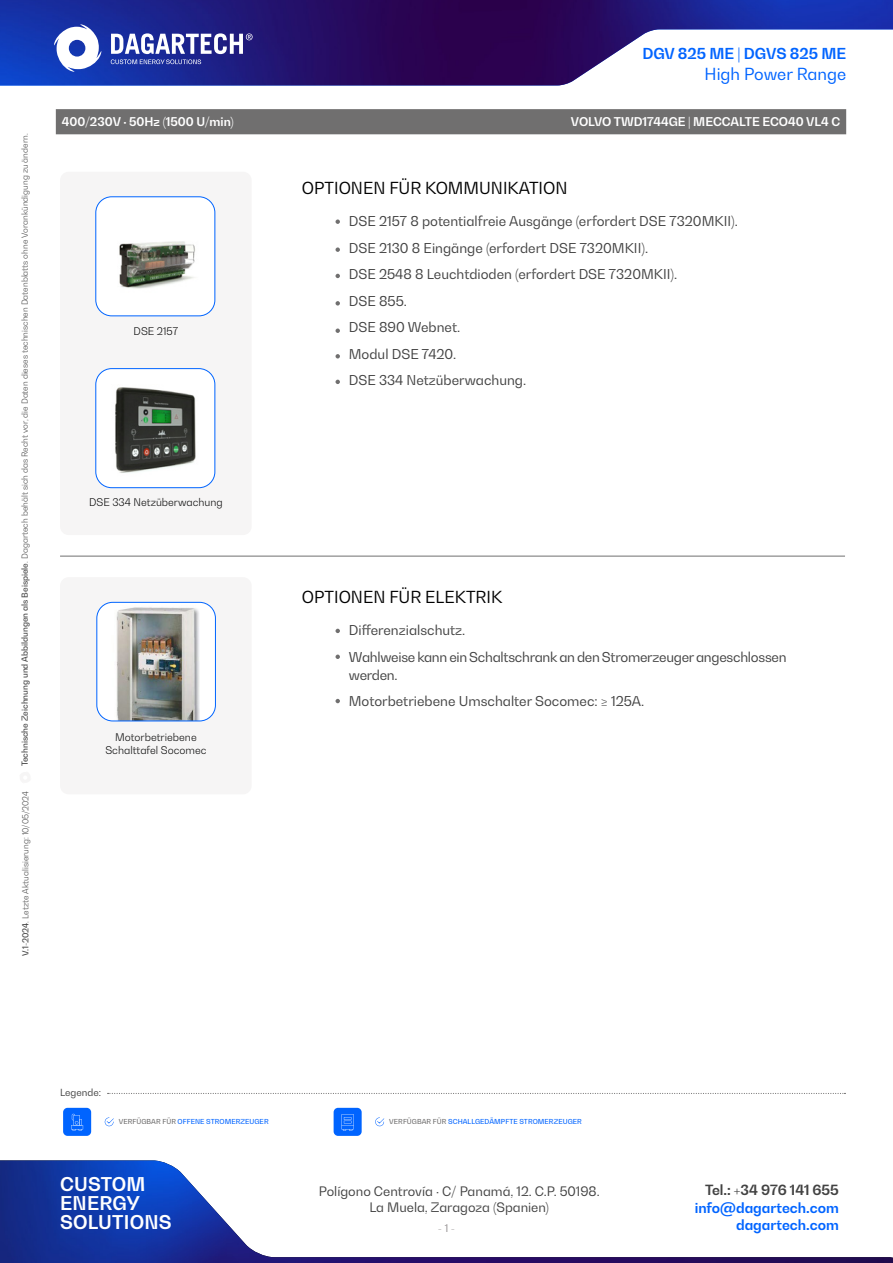
<style>
.page{position:relative;width:893px;height:1263px;background:#fff}
.page>*{position:absolute;margin:0;border:0;box-sizing:border-box;transform-origin:0 0}
.t1{font:700 18.75px/19.4px "Bw Gradual";letter-spacing:.01em;color:#fff}
.t2{font:16.5px "Bw Gradual";color:#000}
.t3{font:16.5px "Bw Gradual";color:#0064ff}
.t4{font:700 15px "Bw Gradual";color:#0064ff}
.t5{font:700 13.95px "Bw Gradual";color:#0064ff}
.t6{font:700 13.95px "Bw Gradual";color:#424242}
.t7{font:13.5px/26.5px "Bw Gradual";color:#424242}
.t8{font:13.5px/26.5px "Bw Gradual";letter-spacing:-.02em;color:#424242}
.t9{font:12.9px/16.2px "Bw Gradual";color:#424242;text-align:center}
.t10{font:700 12px "Bw Gradual";color:#fff}
.t11{font:300 10.5px/12.6px "Bw Gradual";color:#000;text-align:center}
.t12{font:10.5px "Bw Gradual";color:#949091}
.t13{font:9.75px "Bw Gradual";color:#424242}
.t14{font:300 8.25px "Bw Gradual";color:#424242}
.t15{font:500 6.75px "Bw Gradual";letter-spacing:.01em;color:#0064ff}
.s1{font-weight:500}
.s2{color:#706f6f}
</style>
<div class="page">
<img style="left:0;top:1160px;width:893px;height:103px">
<img style="left:0;top:0;width:893px;height:85px">
<svg style="left:111px;top:33px;width:142px;height:31px"></svg>
<svg style="left:54px;top:24px;width:47px;height:48px"></svg>
<div style="left:60px;top:577px;width:192px;height:217px;background:#f6f5f5;border-radius:9px"></div>
<svg style="left:335px;top:629px;width:5px;height:4px"></svg>
<svg style="left:335px;top:219px;width:5px;height:5px"></svg>
<svg style="left:335px;top:654px;width:5px;height:5px"></svg>
<svg style="left:335px;top:699px;width:5px;height:4px"></svg>
<svg style="left:335px;top:247px;width:5px;height:5px"></svg>
<svg style="left:335px;top:274px;width:5px;height:4px"></svg>
<svg style="left:335px;top:301px;width:5px;height:5px"></svg>
<svg style="left:335px;top:328px;width:5px;height:5px"></svg>
<svg style="left:335px;top:354px;width:5px;height:4px"></svg>
<svg style="left:335px;top:380px;width:5px;height:4px"></svg>
<hr style="left:60px;top:556px;width:785px;height:1px;background:#706f6f">
<svg style="left:108px;top:1093px;width:737px;height:1px"></svg>
<div style="left:60px;top:172px;width:192px;height:363px;background:#f6f5f5;border-radius:9px"></div>
<div style="left:96px;top:197px;width:119px;height:119px;background:#fff;border-radius:16px"></div>
<img style="left:96px;top:197px;width:119px;height:92px">
<div style="left:96px;top:197px;width:119px;height:119px;border:1px solid #0064ff;border-radius:16px"></div>
<div style="left:96px;top:369px;width:119px;height:119px;background:#fff;border-radius:16px"></div>
<img style="left:96px;top:369px;width:119px;height:113px">
<div style="left:96px;top:368px;width:119px;height:120px;border:1px solid #0064ff;border-radius:16px"></div>
<div style="left:97px;top:602px;width:118px;height:119px;background:#fff;border-radius:16px"></div>
<img style="left:116px;top:607px;width:84px;height:112px">
<div style="left:97px;top:602px;width:119px;height:119px;border:1px solid #0064ff;border-radius:16px"></div>
<div style="left:334px;top:1108px;width:28px;height:28px;background:#0064ff;border-radius:4px"></div>
<svg style="left:342px;top:1114px;width:12px;height:17px"></svg>
<svg style="left:375px;top:1117px;width:9px;height:9px"></svg>
<div style="left:63px;top:1108px;width:28px;height:28px;background:#0064ff;border-radius:4px"></div>
<svg style="left:105px;top:1117px;width:9px;height:9px"></svg>
<svg style="left:72px;top:1114px;width:10px;height:16px"></svg>
<div style="left:56px;top:109px;width:790px;height:25px;background:#706f6f"></div>
<p class="t14" style="left:19px;top:766px;width:634px;rotate:-90deg"><span class="s1">Technische Zeichnung und Abbildungen als Beispiele</span>. Dagartech behält sich das Recht vor, die Daten dieses technischen Datenblatts ohne Vorankündigung zu ändern.</p>
<p class="t14" style="left:20px;top:956px;width:167px;rotate:-90deg"><span class="s1">V.1-2024</span>. Letzte Aktualisierung: 10/05/2024</p>
<p class="t4" style="left:642px;top:44px;width:205px">DGV 825 ME | DGVS 825 ME</p>
<p class="t3" style="left:705px;top:63px;width:143px">High Power Range</p>
<p class="t10" style="left:62px;top:114px;width:173px">400/230V · 50Hz (1500 U/min)</p>
<p class="t10" style="left:571px;top:114px;width:271px">VOLVO TWD1744GE | MECCALTE ECO40 VL4 C</p>
<p class="t11" style="left:134px;top:325px;width:46px">DSE 2157</p>
<p class="t11" style="left:89px;top:496px;width:135px">DSE 334 Netzüberwachung</p>
<p class="t11" style="left:105px;top:730px;width:103px">Motorbetriebene<br>Schalttafel Socomec</p>
<p class="t2" style="left:302px;top:177px;width:267px">OPTIONEN FÜR KOMMUNIKATION</p>
<p class="t7" style="left:349px;top:208px;width:391px">DSE 2157 8 potentialfreie Ausgänge (erfordert DSE 7320MKII).<br>DSE 2130 8 Eingänge (erfordert DSE 7320MKII).<br>DSE 2548 8 Leuchtdioden (erfordert DSE 7320MKII).<br>DSE 855.<br>DSE 890 Webnet.<br>Modul DSE 7420.<br>DSE 334 Netzüberwachung.</p>
<p class="t2" style="left:302px;top:587px;width:202px">OPTIONEN FÜR ELEKTRIK</p>
<p class="t8" style="left:349px;top:617px;width:439px">Differenzialschutz.<br>Wahlweise kann ein Schaltschrank an den Stromerzeuger angeschlossen</p>
<p class="t7" style="left:349px;top:661px;width:297px">werden.<br>Motorbetriebene Umschalter Socomec: ≥ 125A.</p>
<p class="t13" style="left:60px;top:1086px;width:43px">Legende:</p>
<p class="t15" style="left:119px;top:1117px;width:151px"><span class="s2">VERFÜGBAR FÜR</span> OFFENE STROMERZEUGER</p>
<p class="t15" style="left:389px;top:1117px;width:194px"><span class="s2">VERFÜGBAR FÜR</span> SCHALLGEDÄMPFTE STROMERZEUGER</p>
<h1 class="t1" style="left:60px;top:1173px;width:113px">CUSTOM<br>ENERGY<br>SOLUTIONS</h1>
<p class="t9" style="left:319px;top:1182px;width:282px">Polígono Centrovía · C/ Panamá, 12. C.P. 50198.<br>La Muela, Zaragoza (Spanien)</p>
<p class="t12" style="left:438px;top:1221px;width:19px">- 1 -</p>
<p class="t6" style="left:705px;top:1180px;width:135px">Tel.: +34 976 141 655</p>
<p class="t5" style="left:695px;top:1199px;width:146px">info@dagartech.com</p>
<p class="t5" style="left:736px;top:1215px;width:104px">dagartech.com</p>
</div>
